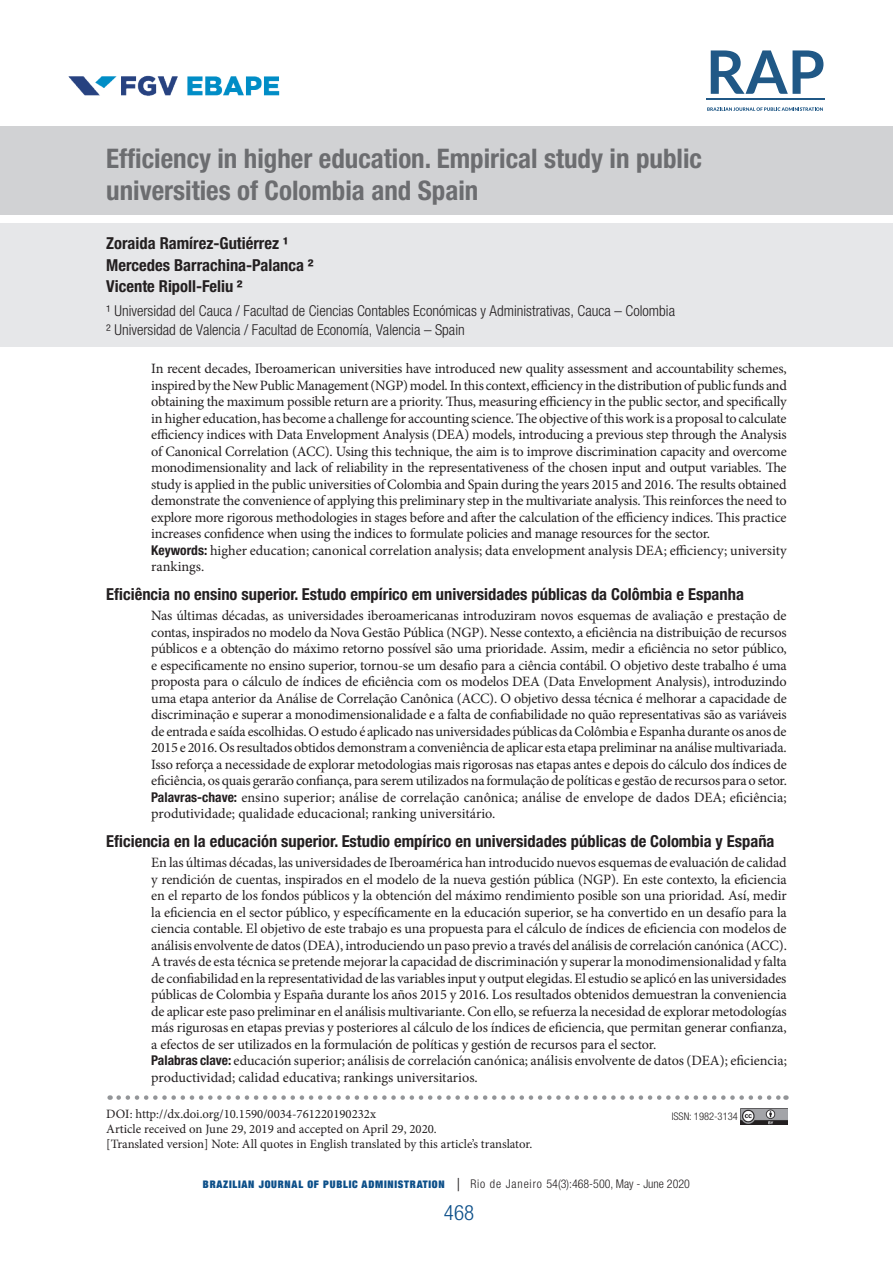
<style>
.page{position:relative;width:893px;height:1263px;background:#fff}
.page>*{position:absolute;margin:0;border:0;box-sizing:border-box;transform-origin:0 0}
.titulo{font:700 condensed 27px/31.5px "Helvetica Neue LT Std";color:#6c6d70}
.t1{font:300 condensed 21px "Helvetica Neue LT Std";color:#0c4f89}
.SUB_ABERT{font:700 condensed 16.5px "Helvetica Neue LT Std";color:#231f20}
.autor_1{font:700 condensed 16.5px "Helvetica Neue LT Std";color:#231f20}
.autor_2{font:300 condensed 15px "Helvetica Neue LT Std";color:#231f20}
.ABERTURA{font:14.25px/16.5px "Minion Pro";letter-spacing:-.005em;color:#231f20;text-align:justify}
.nota_DOI{font:12.75px "Minion Pro";color:#231f20}
.t2{font:900 expanded 10.5px "Helvetica Neue";letter-spacing:.07em;color:#0c4f89}
.autor_2-2{font:300 condensed 10.5px "Helvetica Neue LT Std";color:#231f20}
.s1{font-family:"Helvetica Neue LT Std";font-weight:700;font-stretch:condensed;font-size:13.5px}
.s2{font-family:"Helvetica Neue LT Std";font-weight:300;font-stretch:condensed;font-size:18px;color:#231f20}
.s3{font-family:"Helvetica Neue LT Std";font-weight:300;font-stretch:condensed;font-size:12px;color:#231f20}
</style>
<div class="page">
<img style="left:68px;top:75px;width:212px;height:21px">
<svg style="left:707px;top:107px;width:116px;height:4px"></svg>
<hr style="left:706px;top:98px;width:119px;height:2px;background:#205886">
<svg style="left:711px;top:50px;width:112px;height:44px"></svg>
<div style="left:1px;top:127px;width:892px;height:88px;background:#d1d2d4"></div>
<div style="left:1px;top:223px;width:892px;height:123px;background:#e6e7e9"></div>
<svg style="left:119px;top:1095px;width:667px;height:5px"></svg>
<img style="left:740px;top:1108px;width:47px;height:16px">
<p class="titulo" style="left:106px;top:142px;width:597px">Efficiency in higher education. Empirical study in public universities of Colombia and Spain</p>
<p class="autor_1" style="left:106px;top:233px;width:183px">Zoraida Ramírez-Gutiérrez ¹</p>
<p class="autor_1" style="left:106px;top:255px;width:208px">Mercedes Barrachina-Palanca ²</p>
<p class="autor_1" style="left:106px;top:276px;width:138px">Vicente Ripoll-Feliu ²</p>
<p class="autor_2" style="left:106px;top:302px;width:570px">¹ Universidad del Cauca / Facultad de Ciencias Contables Económicas y Administrativas, Cauca – Colombia</p>
<p class="autor_2" style="left:106px;top:321px;width:360px">² Universidad de Valencia / Facultad de Economía, Valencia – Spain</p>
<p class="ABERTURA" style="left:151px;top:360px;width:637px">In recent decades, Iberoamerican universities have introduced new quality assessment and accountability schemes, inspired by the New Public Management (NGP) model. In this context, efficiency in the distribution of public funds and obtaining the maximum possible return are a priority. Thus, measuring efficiency in the public sector, and specifically in higher education, has become a challenge for accounting science. The objective of this work is a proposal to calculate efficiency indices with Data Envelopment Analysis (DEA) models, introducing a previous step through the Analysis of Canonical Correlation (ACC). Using this technique, the aim is to improve discrimination capacity and overcome monodimensionality and lack of reliability in the representativeness of the chosen input and output variables. The study is applied in the public universities of Colombia and Spain during the years 2015 and 2016. The results obtained demonstrate the convenience of applying this preliminary step in the multivariate analysis. This reinforces the need to explore more rigorous methodologies in stages before and after the calculation of the efficiency indices. This practice increases confidence when using the indices to formulate policies and manage resources for the sector.</p>
<p class="ABERTURA" style="left:151px;top:542px;width:637px"><span class="s1">Keywords:</span> higher education; canonical correlation analysis; data envelopment analysis DEA; efficiency; university rankings.</p>
<p class="SUB_ABERT" style="left:106px;top:584px;width:639px">Eficiência no ensino superior. Estudo empírico em universidades públicas da Colômbia e Espanha</p>
<p class="ABERTURA" style="left:151px;top:607px;width:637px">Nas últimas décadas, as universidades iberoamericanas introduziram novos esquemas de avaliação e prestação de contas, inspirados no modelo da Nova Gestão Pública (NGP). Nesse contexto, a eficiência na distribuição de recursos públicos e a obtenção do máximo retorno possível são uma prioridade. Assim, medir a eficiência no setor público, e especificamente no ensino superior, tornou-se um desafio para a ciência contábil. O objetivo deste trabalho é uma proposta para o cálculo de índices de eficiência com os modelos DEA (Data Envelopment Analysis), introduzindo uma etapa anterior da Análise de Correlação Canônica (ACC). O objetivo dessa técnica é melhorar a capacidade de discriminação e superar a monodimensionalidade e a falta de confiabilidade no quão representativas são as variáveis de entrada e saída escolhidas. O estudo é aplicado nas universidades públicas da Colômbia e Espanha durante os anos de 2015 e 2016. Os resultados obtidos demonstram a conveniência de aplicar esta etapa preliminar na análise multivariada.<br>Isso reforça a necessidade de explorar metodologias mais rigorosas nas etapas antes e depois do cálculo dos índices de eficiência, os quais gerarão confiança, para serem utilizados na formulação de políticas e gestão de recursos para o setor.</p>
<p class="ABERTURA" style="left:151px;top:789px;width:637px"><span class="s1">Palavras-chave:</span> ensino superior; análise de correlação canônica; análise de envelope de dados DEA; eficiência; produtividade; qualidade educacional; ranking universitário.</p>
<p class="SUB_ABERT" style="left:106px;top:831px;width:670px">Eficiencia en la educación superior. Estudio empírico en universidades públicas de Colombia y España</p>
<p class="ABERTURA" style="left:151px;top:855px;width:637px">En las últimas décadas, las universidades de Iberoamérica han introducido nuevos esquemas de evaluación de calidad y rendición de cuentas, inspirados en el modelo de la nueva gestión pública (NGP). En este contexto, la eficiencia en el reparto de los fondos públicos y la obtención del máximo rendimiento posible son una prioridad. Así, medir la eficiencia en el sector público, y específicamente en la educación superior, se ha convertido en un desafío para la ciencia contable. El objetivo de este trabajo es una propuesta para el cálculo de índices de eficiencia con modelos de análisis envolvente de datos (DEA), introduciendo un paso previo a través del análisis de correlación canónica (ACC).<br>A través de esta técnica se pretende mejorar la capacidad de discriminación y superar la monodimensionalidad y falta de confiabilidad en la representatividad de las variables input y output elegidas. El estudio se aplicó en las universidades públicas de Colombia y España durante los años 2015 y 2016. Los resultados obtenidos demuestran la conveniencia de aplicar este paso preliminar en el análisis multivariante. Con ello, se refuerza la necesidad de explorar metodologías más rigurosas en etapas previas y posteriores al cálculo de los índices de eficiencia, que permitan generar confianza, a efectos de ser utilizados en la formulación de políticas y gestión de recursos para el sector.</p>
<p class="ABERTURA" style="left:151px;top:1053px;width:637px"><span class="s1">Palabras clave:</span> educación superior; análisis de correlación canónica; análisis envolvente de datos (DEA); eficiencia; productividad; calidad educativa; rankings universitarios.</p>
<p class="nota_DOI" style="left:106px;top:1105px;width:271px">DOI: http://dx.doi.org/10.1590/0034-761220190232x</p>
<p class="nota_DOI" style="left:106px;top:1120px;width:332px">Article received on June 29, 2019 and accepted on April 29, 2020.</p>
<p class="nota_DOI" style="left:106px;top:1135px;width:427px">[Translated version] Note: All quotes in English translated by this article’s translator.</p>
<p class="autor_2-2" style="left:672px;top:1110px;width:68px">ISSN: 1982-3134</p>
<p class="t2" style="left:203px;top:1177px;width:488px">BRAZILIAN JOURNAL OF PUBLIC ADMINISTRATION <span class="s2">|</span> <span class="s3">Rio de Janeiro 54(3):468-500, May - June 2020</span></p>
<h2 class="t1" style="left:444px;top:1200px;width:32px">468</h2>
</div>
